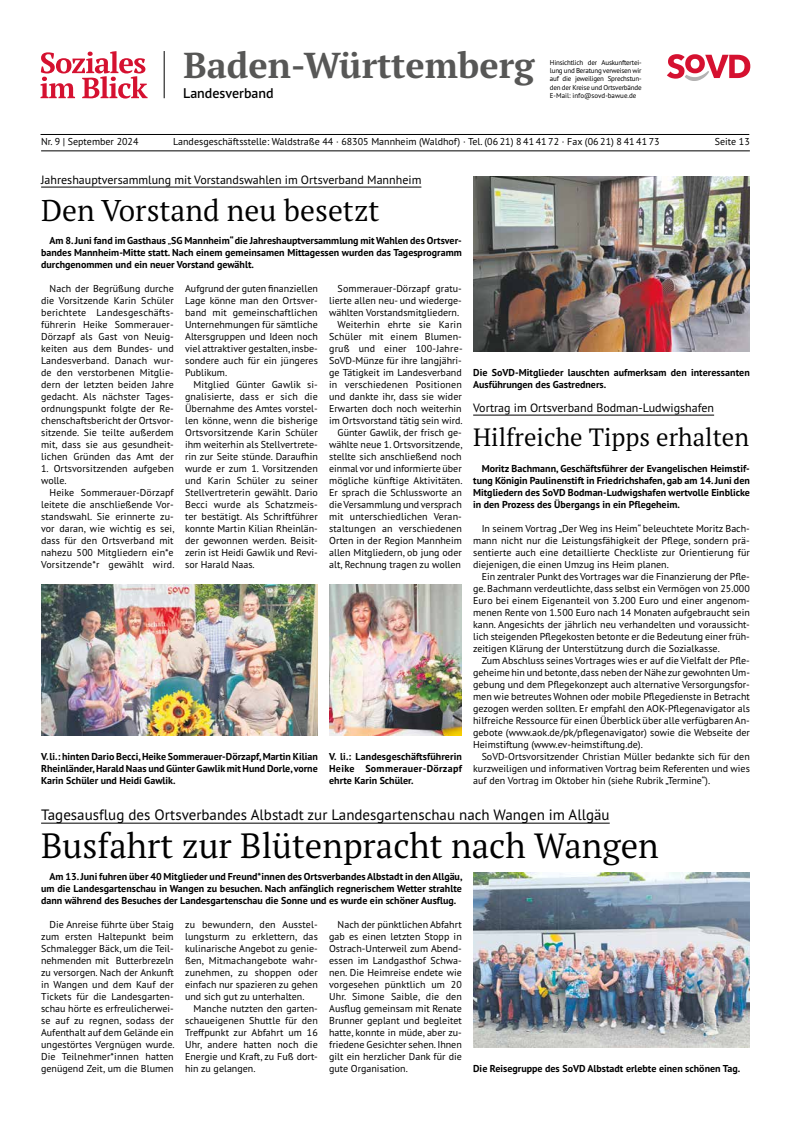
<style>
.page{position:relative;width:791px;height:1134px;background:#fff}
.page>*{position:absolute;margin:0;border:0;box-sizing:border-box;transform-origin:0 0}
.t1{font:700 36px "PT Serif Pro";color:#575756}
.t2{font:35px "PT Serif Pro";color:#000}
.t3{font:30px "PT Serif Pro";color:#000}
.t4{font:25px "PT Serif Pro";color:#000}
.t5{font:15px "PT Sans Pro";color:#000}
.t6{font:600 14px "PT Sans Pro";color:#000}
.t7{font:12px "PT Sans Pro";color:#000}
.t8{font:10px/12px "PT Sans Pro";color:#000;text-align:justify}
.t9{font:700 10px/12px "PT Sans Pro";color:#000;text-align:justify}
.t10{font:10px "PT Sans Pro";letter-spacing:.02em;color:#000}
.t11{font:7px/8.4px "PT Sans Pro";letter-spacing:-.03em;color:#000;text-align:justify}
.s1{font-weight:400}
</style>
<div class="page">
<hr style="left:41px;top:187px;width:380px;height:1px;background:#000">
<hr style="left:473px;top:415px;width:241px;height:1px;background:#000">
<img style="left:473px;top:177px;width:277px;height:175px">
<img style="left:329px;top:585px;width:133px;height:150px">
<img style="left:41px;top:585px;width:277px;height:151px">
<hr style="left:41px;top:823px;width:569px;height:1px;background:#000">
<img style="left:473px;top:873px;width:277px;height:175px">
<hr style="left:164px;top:51px;width:1px;height:47px;background:#000">
<svg style="left:667px;top:54px;width:83px;height:27px"></svg>
<svg style="left:41px;top:51px;width:107px;height:48px"></svg>
<hr style="left:41px;top:134px;width:708px;height:1px;background:#000">
<hr style="left:41px;top:151px;width:709px;height:1px;background:#000">
<h1 class="t1" style="left:183px;top:41px;width:353px">Baden-Württemberg</h1>
<p class="t11" style="left:550px;top:58px;width:93px">Hinsichtlich der Auskunftertei&shy;lung und Beratung verweisen wir auf die jeweiligen Sprechstun&shy;den der Kreise und Ortsverbände E-Mail: info@sovd-bawue.de</p>
<h3 class="t6" style="left:183px;top:84px;width:92px">Landesverband</h3>
<p class="t8" style="left:41px;top:135px;width:99px">Nr. 9 | September 2024</p>
<p class="t8" style="left:173px;top:135px;width:488px">Landesgeschäftsstelle: Waldstraße 44 · 68305 Mannheim (Waldhof) · Tel. (06 21) 8 41 41 72 · Fax (06 21) 8 41 41 73</p>
<p class="t8" style="left:715px;top:135px;width:36px">Seite 13</p>
<p class="t7" style="left:41px;top:172px;width:382px">Jahreshauptversammlung mit Vorstandswahlen im Ortsverband Mannheim</p>
<h3 class="t3" style="left:41px;top:190px;width:340px">Den Vorstand neu besetzt</h3>
<p class="t9" style="left:41px;top:234px;width:422px;text-indent:8px">Am 8. Juni fand im Gasthaus <span class="s1">„</span>SG Mannheim“ die Jahreshauptversammlung mit Wahlen des Ortsver&shy;bandes Mannheim-Mitte statt. Nach einem gemeinsamen Mittagessen wurden das Tagesprogramm durchgenommen und ein neuer Vorstand gewählt.</p>
<p class="t8" style="left:41px;top:282px;width:134px;text-indent:9px">Nach der Begrüßung durche die Vorsitzende Karin Schüler berichtete Landesgeschäfts&shy;führerin Heike Sommerauer-Dörzapf als Gast von Neuig&shy;keiten aus dem Bundes- und Landesverband. Danach wur&shy;de den verstorbenen Mitglie&shy;dern der letzten beiden Jahre gedacht. Als nächster Tages&shy;ordnungspunkt folgte der Re&shy;chenschaftsbericht der Ortsvor&shy;sitzende. Sie teilte außerdem mit, dass sie aus gesundheit&shy;lichen Gründen das Amt der</p>
<p class="t8" style="left:41px;top:462px;width:134px">1. Ortsvorsitzenden aufgeben wolle.</p>
<p class="t8" style="left:41px;top:486px;width:135px;text-indent:8px">Heike Sommerauer-Dörzapf leitete die anschließende Vor&shy;standswahl. Sie erinnerte zu&shy;vor daran, wie wichtig es sei, dass für den Ortsverband mit nahezu 500 Mitgliedern ein*e Vorsitzende*r gewählt wird.</p>
<p class="t8" style="left:338px;top:282px;width:126px">Sommerauer-Dörzapf gratu-</p>
<p class="t8" style="left:329px;top:294px;width:134px">lierte allen neu- und wiederge-</p>
<p class="t8" style="left:329px;top:306px;width:131px">wählten Vorstandsmitgliedern.</p>
<p class="t8" style="left:338px;top:318px;width:126px">Weiterhin ehrte sie Karin</p>
<p class="t8" style="left:329px;top:330px;width:134px">Schüler mit einem Blumen-</p>
<p class="t10" style="left:329px;top:342px;width:135px">gruß und einer 100-Jahre-</p>
<p class="t8" style="left:329px;top:354px;width:134px">SoVD-Münze für ihre langjähri-</p>
<p class="t8" style="left:329px;top:366px;width:134px">ge Tätigkeit im Landesverband</p>
<p class="t8" style="left:329px;top:378px;width:134px">in verschiedenen Positionen</p>
<p class="t8" style="left:329px;top:390px;width:134px">und dankte ihr, dass sie wider</p>
<p class="t8" style="left:329px;top:402px;width:134px">Erwarten doch noch weiterhin</p>
<p class="t8" style="left:329px;top:414px;width:135px">im Ortsvorstand tätig sein wird.</p>
<p class="t8" style="left:338px;top:426px;width:126px">Günter Gawlik, der frisch ge-</p>
<p class="t8" style="left:329px;top:438px;width:135px">wählte neue 1. Ortsvorsitzende,</p>
<p class="t8" style="left:329px;top:450px;width:134px">stellte sich anschließend noch</p>
<p class="t8" style="left:329px;top:462px;width:134px">einmal vor und informierte über</p>
<p class="t8" style="left:329px;top:474px;width:135px">mögliche künftige Aktivitäten.</p>
<p class="t8" style="left:329px;top:486px;width:134px">Er sprach die Schlussworte an</p>
<p class="t8" style="left:329px;top:498px;width:134px">die Versammlung und versprach</p>
<p class="t8" style="left:329px;top:510px;width:134px">mit unterschiedlichen Veran-</p>
<p class="t8" style="left:329px;top:522px;width:134px">staltungen an verschiedenen</p>
<p class="t8" style="left:329px;top:534px;width:134px">Orten in der Region Mannheim</p>
<p class="t8" style="left:329px;top:546px;width:134px">allen Mitgliedern, ob jung oder</p>
<p class="t8" style="left:329px;top:558px;width:133px">alt, Rechnung tragen zu wollen</p>
<p class="t8" style="left:185px;top:282px;width:134px">Aufgrund der guten finanziellen Lage könne man den Ortsver&shy;band mit gemeinschaftlichen Unternehmungen für sämtliche Altersgruppen und Ideen noch viel attraktiver gestalten, insbe&shy;sondere auch für ein jüngeres Publikum.</p>
<p class="t8" style="left:185px;top:378px;width:134px;text-indent:8px">Mitglied Günter Gawlik si&shy;gnalisierte, dass er sich die Übernahme des Amtes vorstel&shy;len könne, wenn die bisherige Ortsvorsitzende Karin Schüler ihm weiterhin als Stellvertrete&shy;rin zur Seite stünde. Daraufhin wurde er zum 1. Vorsitzenden und Karin Schüler zu seiner Stellvertreterin gewählt. Dario Becci wurde als Schatzmeis&shy;ter bestätigt. Als Schriftführer konnte Martin Kilian Rheinlän&shy;der gewonnen werden. Beisit&shy;zerin ist Heidi Gawlik und Revi&shy;sor Harald Naas.</p>
<p class="t9" style="left:41px;top:750px;width:278px">V. li.: hinten Dario Becci, Heike Sommerauer-Dörzapf, Martin Kilian Rheinländer, Harald Naas und Günter Gawlik mit Hund Dorle, vorne Karin Schüler und Heidi Gawlik.</p>
<p class="t9" style="left:329px;top:750px;width:134px">V. li.: Landesgeschäftsführerin Heike Sommerauer-Dörzapf ehrte Karin Schüler.</p>
<p class="t9" style="left:473px;top:366px;width:278px">Die SoVD-Mitglieder lauschten aufmerksam den interessanten<br>Ausführungen des Gastredners.</p>
<p class="t7" style="left:473px;top:400px;width:242px">Vortrag im Ortsverband Bodman-Ludwigshafen</p>
<h3 class="t4" style="left:473px;top:421px;width:277px">Hilfreiche Tipps erhalten</h3>
<p class="t9" style="left:473px;top:462px;width:278px;text-indent:8px">Moritz Bachmann, Geschäftsführer der Evangelischen Heimstif&shy;tung Königin Paulinenstift in Friedrichshafen, gab am 14. Juni den Mitgliedern des SoVD Bodman-Ludwigshafen wertvolle Einblicke in den Prozess des Übergangs in ein Pflegeheim.</p>
<p class="t8" style="left:473px;top:522px;width:278px;text-indent:8px">In seinem Vortrag „Der Weg ins Heim“ beleuchtete Moritz Bach&shy;mann nicht nur die Leistungsfähigkeit der Pflege, sondern prä&shy;sentierte auch eine detaillierte Checkliste zur Orientierung für diejenigen, die einen Umzug ins Heim planen.</p>
<p class="t8" style="left:473px;top:570px;width:278px;text-indent:8px">Ein zentraler Punkt des Vortrages war die Finanzierung der Pfle&shy;ge. Bachmann verdeutlichte, dass selbst ein Vermögen von 25.000<br>Euro bei einem Eigenanteil von 3.200 Euro und einer angenom&shy;menen Rente von 1.500 Euro nach 14 Monaten aufgebraucht sein kann. Angesichts der jährlich neu verhandelten und voraussicht&shy;lich steigenden Pflegekosten betonte er die Bedeutung einer früh&shy;zeitigen Klärung der Unterstützung durch die Sozialkasse.</p>
<p class="t8" style="left:473px;top:654px;width:278px;text-indent:8px">Zum Abschluss seines Vortrages wies er auf die Vielfalt der Pfle&shy;geheime hin und betonte, dass neben der Nähe zur gewohnten Um&shy;gebung und dem Pflegekonzept auch alternative Versorgungsfor&shy;men wie betreutes Wohnen oder mobile Pflegedienste in Betracht gezogen werden sollten. Er empfahl den AOK-Pflegenavigator als hilfreiche Ressource für einen Überblick über alle verfügbaren An&shy;gebote (www.aok.de/pk/pflegenavigator) sowie die Webseite der Heimstiftung (www.ev-heimstiftung.de).</p>
<p class="t8" style="left:473px;top:750px;width:278px;text-indent:8px">SoVD-Ortsvorsitzender Christian Müller bedankte sich für den kurzweiligen und informativen Vortrag beim Referenten und wies auf den Vortrag im Oktober hin (siehe Rubrik „Termine“).</p>
<h3 class="t5" style="left:41px;top:805px;width:570px">Tagesausflug des Ortsverbandes Albstadt zur Landesgartenschau nach Wangen im Allgäu</h3>
<h2 class="t2" style="left:41px;top:822px;width:619px">Busfahrt zur Blütenpracht nach Wangen</h2>
<p class="t9" style="left:41px;top:870px;width:423px;text-indent:8px">Am 13. Juni fuhren über 40 Mitglieder und Freund*innen des Ortsverbandes Albstadt in den Allgäu, um die Landesgartenschau in Wangen zu besuchen. Nach anfänglich regnerischem Wetter strahlte dann während des Besuches der Landesgartenschau die Sonne und es wurde ein schöner Ausflug.</p>
<p class="t8" style="left:41px;top:918px;width:135px;text-indent:8px">Die Anreise führte über Staig zum ersten Haltepunkt beim Schmalegger Bäck, um die Teil&shy;nehmenden mit Butterbrezeln zu versorgen. Nach der Ankunft in Wangen und dem Kauf der Tickets für die Landesgarten&shy;schau hörte es erfreulicherwei&shy;se auf zu regnen, sodass der Aufenthalt auf dem Gelände ein ungestörtes Vergnügen wurde.<br>Die Teilnehmer*innen hatten genügend Zeit, um die Blumen</p>
<p class="t8" style="left:185px;top:918px;width:134px">zu bewundern, den Ausstel&shy;lungsturm zu erklettern, das kulinarische Angebot zu genie&shy;ßen, Mitmachangebote wahr&shy;zunehmen, zu shoppen oder einfach nur spazieren zu gehen und sich gut zu unterhalten.</p>
<p class="t8" style="left:185px;top:1002px;width:134px;text-indent:8px">Manche nutzten den garten&shy;schaueigenen Shuttle für den Treffpunkt zur Abfahrt um 16<br>Uhr, andere hatten noch die Energie und Kraft, zu Fuß dort&shy;hin zu gelangen.</p>
<p class="t8" style="left:329px;top:918px;width:134px;text-indent:8px">Nach der pünktlichen Abfahrt gab es einen letzten Stopp in Ostrach-Unterweil zum Abend&shy;essen im Landgasthof Schwa&shy;nen. Die Heimreise endete wie vorgesehen pünktlich um 20<br>Uhr. Simone Saible, die den Ausflug gemeinsam mit Renate Brunner geplant und begleitet hatte, konnte in müde, aber zu&shy;friedene Gesichter sehen. Ihnen gilt ein herzlicher Dank für die gute Organisation.</p>
<p class="t9" style="left:473px;top:1062px;width:269px">Die Reisegruppe des SoVD Albstadt erlebte einen schönen Tag.</p>
</div>
